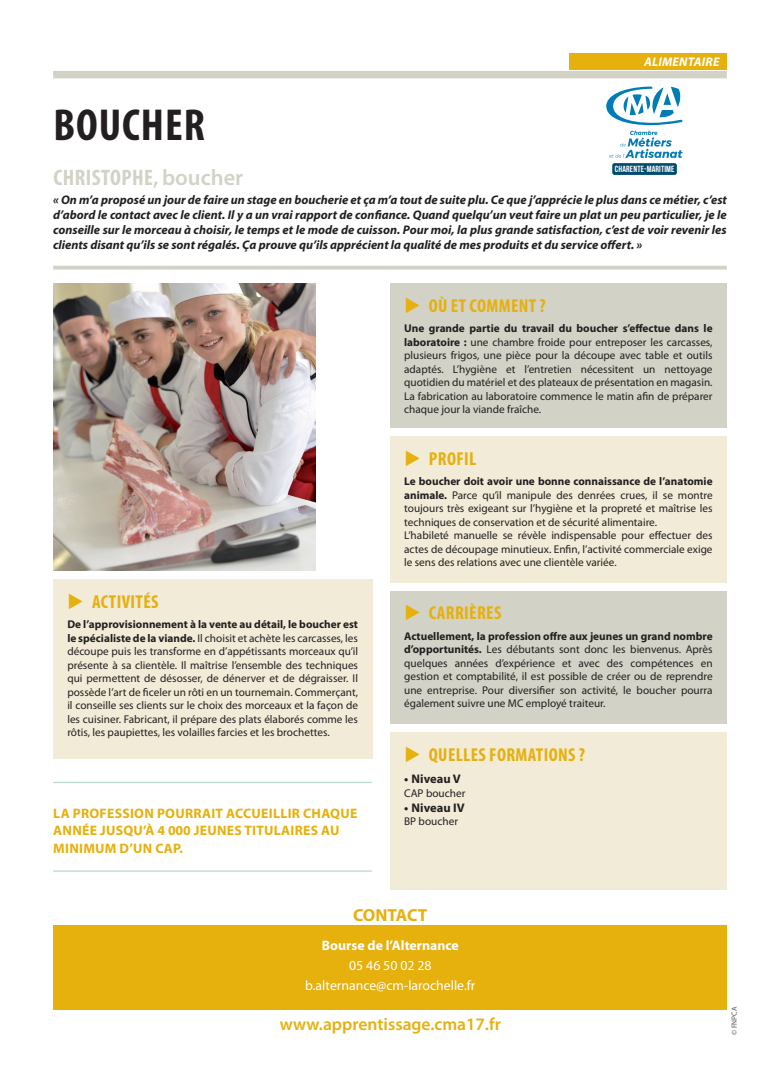
<style>
.page{position:relative;width:780px;height:1088px;background:#fff}
.page>*{position:absolute;margin:0;border:0;box-sizing:border-box;transform-origin:0 0}
.t1{font:700 condensed 45px "Myriad Pro";letter-spacing:.02em;color:#231f20}
.t2{font:700 condensed 22.5px "Myriad Pro";letter-spacing:.02em;color:#d3d2c6}
.t3{font:700 condensed 18.75px "Myriad Pro";letter-spacing:.02em;color:#e6b00d}
.t4{font:600 17.5px "Myriad Pro";color:#e6b00d}
.t5{font:700 17.5px "Myriad Pro";letter-spacing:-.015em;color:#e6b00d}
.t6{font:700 13.75px/16.5px "Myriad Pro";letter-spacing:.02em;color:#e6b00d}
.t7{font:13.75px/20px "Myriad Pro";color:#fff;text-align:center}
.t8{font:700 13.75px "Myriad Pro";color:#fff}
.t9{font:italic 700 12.5px/15px "Myriad Pro";color:#231f20;text-align:justify}
.t10{font:700 12.5px "Myriad Pro";color:#231f20}
.t11{font:italic 700 12.5px "Myriad Pro";letter-spacing:.02em;color:#fff}
.t12{font:11.25px/13.5px "Myriad Pro";color:#231f20;text-align:justify}
.t13{font:700 8.88px "Bebas Neue";letter-spacing:.015em;color:#fff}
.t14{font:7.5px "Myriad Pro";color:#57585a}
.s1{font-weight:600;font-stretch:normal}
.s2{font-weight:700}
</style>
<div class="page">
<div style="left:569px;top:53px;width:157px;height:17px;background:#e6b00d"></div>
<div style="left:390px;top:283px;width:336px;height:145px;background:#d3d2c6"></div>
<div style="left:390px;top:591px;width:336px;height:133px;background:#d3d2c6"></div>
<img style="left:53px;top:283px;width:263px;height:288px">
<div style="left:390px;top:436px;width:336px;height:146px;background:#f1ebd8"></div>
<div style="left:53px;top:579px;width:319px;height:179px;background:#f1ebd8"></div>
<div style="left:390px;top:733px;width:336px;height:157px;background:#f1ebd8"></div>
<hr style="left:53px;top:782px;width:319px;height:1px;background:#bedacf">
<hr style="left:53px;top:870px;width:319px;height:2px;background:#bedacf">
<div style="left:53px;top:71px;width:673px;height:7px;background:#d3d2c6"></div>
<hr style="left:53px;top:266px;width:673px;height:3px;background:#d3d2c6">
<div style="left:612px;top:163px;width:64px;height:12px;background:#004a6d;border-radius:2px"></div>
<svg style="left:609px;top:131px;width:73px;height:27px"></svg>
<svg style="left:606px;top:87px;width:76px;height:38px"></svg>
<div style="left:54px;top:925px;width:673px;height:85px;background:#e6b00d"></div>
<h1 class="t1" style="left:54px;top:97px;width:153px">BOUCHER</h1>
<h2 class="t2" style="left:53px;top:164px;width:191px">CHRISTOPHE, <span class="s1">boucher</span></h2>
<p class="t11" style="left:644px;top:54px;width:77px">ALIMENTAIRE</p>
<p class="t13" style="left:614px;top:164px;width:61px">CHARENTE-MARITIME</p>
<p class="t9" style="left:53px;top:192px;width:675px">« On m’a proposé un jour de faire un stage en boucherie et ça m’a tout de suite plu. Ce que j’apprécie le plus dans ce métier, c’est d’abord le contact avec le client. Il y a un vrai rapport de confiance. Quand quelqu’un veut faire un plat un peu particulier, je le conseille sur le morceau à choisir, le temps et le mode de cuisson. Pour moi, la plus grande satisfaction, c’est de voir revenir les clients disant qu’ils se sont régalés. Ça prouve qu’ils apprécient la qualité de mes produits et du service offert. »</p>
<h3 class="t3" style="left:429px;top:294px;width:118px">OÙ ET COMMENT ?</h3>
<p class="t12" style="left:404px;top:322px;width:310px"><span class="s2">Une grande partie du travail du boucher s’effectue dans le laboratoire :</span> une chambre froide pour entreposer les carcasses, plusieurs frigos, une pièce pour la découpe avec table et outils adaptés. L’hygiène et l’entretien nécessitent un nettoyage quotidien du matériel et des plateaux de présentation en magasin.<br>La fabrication au laboratoire commence le matin afin de préparer chaque jour la viande fraîche.</p>
<h3 class="t3" style="left:92px;top:590px;width:68px">ACTIVITÉS</h3>
<p class="t12" style="left:67px;top:617px;width:292px"><span class="s2">De l’approvisionnement à la vente au détail, le boucher est le spécialiste de la viande.</span> Il choisit et achète les carcasses, les découpe puis les transforme en d’appétissants morceaux qu’il présente à sa clientèle. Il maîtrise l’ensemble des techniques qui permettent de désosser, de dénerver et de dégraisser. Il possède l’art de ficeler un rôti en un tournemain. Commerçant, il conseille ses clients sur le choix des morceaux et la façon de les cuisiner. Fabricant, il prépare des plats élaborés comme les rôtis, les paupiettes, les volailles farcies et les brochettes.</p>
<p class="t6" style="left:53px;top:805px;width:305px">LA PROFESSION POURRAIT ACCUEILLIR CHAQUE<br>ANNÉE JUSQU’À 4 000 JEUNES TITULAIRES AU</p>
<p class="t6" style="left:53px;top:840px;width:131px">MINIMUM D’UN CAP.</p>
<h3 class="t3" style="left:429px;top:446px;width:49px">PROFIL</h3>
<p class="t12" style="left:404px;top:474px;width:310px;text-align:left"><span class="s2">Le boucher doit avoir une bonne connaissance de l’anatomie animale.</span> Parce qu’il manipule des denrées crues, il se montre toujours très exigeant sur l’hygiène et la propreté et maîtrise les techniques de conservation et de sécurité alimentaire.<br>L’habileté manuelle se révèle indispensable pour effectuer des actes de découpage minutieux. Enfin, l’activité commerciale exige le sens des relations avec une clientèle variée.</p>
<h3 class="t3" style="left:429px;top:601px;width:74px">CARRIÈRES</h3>
<p class="t12" style="left:404px;top:629px;width:310px"><span class="s2">Actuellement, la profession offre aux jeunes un grand nombre d’opportunités.</span> Les débutants sont donc les bienvenus. Après quelques années d’expérience et avec des compétences en gestion et comptabilité, il est possible de créer ou de reprendre une entreprise. Pour diversifier son activité, le boucher pourra également suivre une MC employé traiteur.</p>
<h3 class="t3" style="left:429px;top:743px;width:158px">QUELLES FORMATIONS ?</h3>
<p class="t10" style="left:404px;top:771px;width:58px">• Niveau V</p>
<p class="t12" style="left:404px;top:786px;width:63px">CAP boucher</p>
<p class="t10" style="left:404px;top:799px;width:62px">• Niveau IV</p>
<p class="t12" style="left:404px;top:814px;width:55px">BP boucher</p>
<h3 class="t5" style="left:353px;top:903px;width:76px">CONTACT</h3>
<p class="t8" style="left:322px;top:936px;width:138px">Bourse de l’Alternance</p>
<p class="t7" style="left:305px;top:955px;width:171px">05 46 50 02 28 b.alternance@cm-larochelle.fr</p>
<h3 class="t4" style="left:280px;top:1013px;width:222px">www.apprentissage.cma17.fr</h3>
<p class="t14" style="left:729px;top:1035px;width:30px;rotate:-90deg">© FNPCA</p>
</div>
